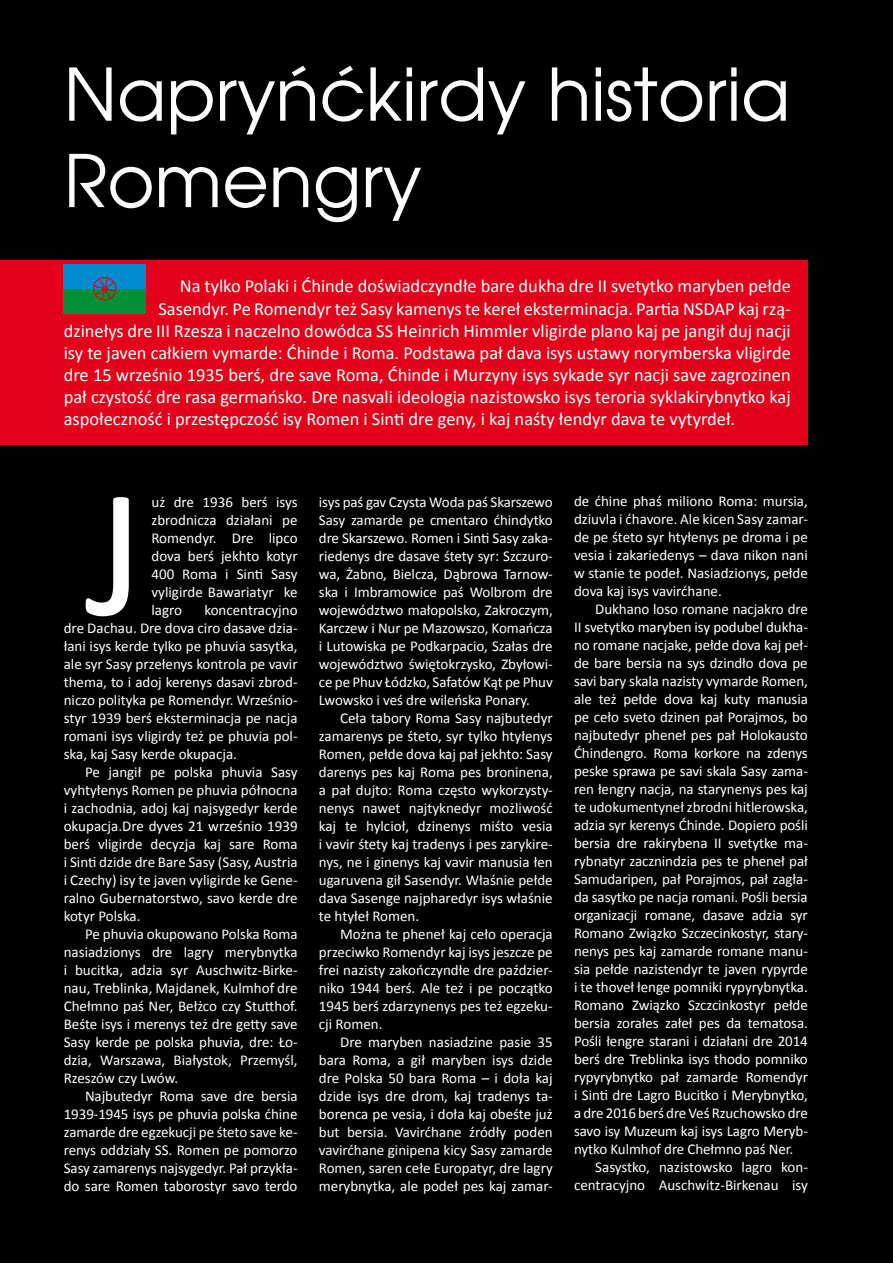
<style>
.page{position:relative;width:893px;height:1263px;background:#000}
.page>*{position:absolute;margin:0;border:0;box-sizing:border-box;transform-origin:0 0}
.t1{font:185.1px "Calibri";color:#fff}
.t2{font:72px/86.4px "Avalon";color:#fff}
.t3{font:18.45px "Calibri";color:#fff}
.t4{font:15px/18px "Calibri";letter-spacing:-.005em;color:#fff;text-align:justify}
</style>
<div class="page">
<div style="left:0;top:260px;width:808px;height:185px;background:#e2001a"></div>
<div style="left:64px;top:264px;width:82px;height:25px;background:#008bd0"></div>
<div style="left:64px;top:289px;width:82px;height:25px;background:#009036"></div>
<svg style="left:93px;top:277px;width:24px;height:24px"></svg>
<h2 class="t2" style="left:64px;top:51px;width:728px">Napryńćkirdy historia<br>Romengry</h2>
<p class="t3" style="left:180px;top:275px;width:613px">Na tylko Polaki i Ćhinde doświadczyndłe bare dukha dre II svetytko maryben pełde</p>
<p class="t3" style="left:159px;top:297px;width:634px">Sasendyr. Pe Romendyr też Sasy kamenys te kereł eksterminacja. Partia NSDAP kaj rzą-</p>
<p class="t3" style="left:64px;top:319px;width:729px">dzinełys dre III Rzesza i naczelno dowódca SS Heinrich Himmler vligirde plano kaj pe jangił duj nacji</p>
<p class="t3" style="left:64px;top:341px;width:729px">isy te javen całkiem vymarde: Ćhinde i Roma. Podstawa pał dava isys ustawy norymberska vligirde</p>
<p class="t3" style="left:64px;top:363px;width:729px">dre 15 wrześnio 1935 berś, dre save Roma, Ćhinde i Murzyny isys sykade syr nacji save zagrozinen</p>
<p class="t3" style="left:64px;top:385px;width:728px">pał czystość dre rasa germańsko. Dre nasvali ideologia nazistowsko isys teroria syklakirybnytko kaj</p>
<p class="t3" style="left:64px;top:408px;width:673px">aspołeczność i przestępczość isy Romen i Sinti dre geny, i kaj naśty łendyr dava te vytyrdeł.</p>
<h1 class="t1" style="left:85px;top:438px;width:61px">J</h1>
<p class="t4" style="left:151px;top:492px;width:148px">uż dre 1936 berś isys zbrodnicza działani pe Romendyr. Dre lipco dova berś jekhto kotyr 400 Roma i Sinti Sasy vyligirde Bawariatyr ke lagro</p>
<p class="t4" style="left:64px;top:600px;width:235px;text-indent:141px">koncentracyjno dre Dachau. Dre dova ciro dasave dzia&shy;łani isys kerde tylko pe phuvia sasytka, ale syr Sasy przełenys kontrola pe vavir thema, to i adoj kerenys dasavi zbrod&shy;niczo polityka pe Romendyr. Wrześnio&shy;styr 1939 berś eksterminacja pe nacja romani isys vligirdy też pe phuvia pol&shy;ska, kaj Sasy kerde okupacja.</p>
<p class="t4" style="left:64px;top:762px;width:235px;text-indent:21px">Pe jangił pe polska phuvia Sasy vyhtyłenys Romen pe phuvia północna i zachodnia, adoj kaj najsygedyr kerde okupacja.Dre dyves 21 wrześnio 1939 berś vligirde decyzja kaj sare Roma i Sinti dzide dre Bare Sasy (Sasy, Austria i Czechy) isy te javen vyligirde ke Gene&shy;ralno Gubernatorstwo, savo kerde dre kotyr Polska.</p>
<p class="t4" style="left:64px;top:924px;width:235px;text-indent:21px">Pe phuvia okupowano Polska Roma nasiadzionys dre lagry merybnytka i bucitka, adzia syr Auschwitz-Birke&shy;nau, Treblinka, Majdanek, Kulmhof dre Chełmno paś Ner, Bełżco czy Stutthof.<br>Beśte isys i merenys też dre getty save Sasy kerde pe polska phuvia, dre: Ło&shy;dzia, Warszawa, Białystok, Przemyśl, Rzeszów czy Lwów.</p>
<p class="t4" style="left:64px;top:1086px;width:235px;text-indent:21px">Najbutedyr Roma save dre bersia 1939-1945 isys pe phuvia polska ćhine zamarde dre egzekucji pe śteto save ke&shy;renys oddziały SS. Romen pe pomorzo Sasy zamarenys najsygedyr. Pał przykła&shy;do sare Romen taborostyr savo terdo</p>
<p class="t4" style="left:319px;top:492px;width:235px">isys paś gav Czysta Woda paś Skarszewo Sasy zamarde pe cmentaro ćhindytko dre Skarszewo. Romen i Sinti Sasy zaka&shy;riedenys dre dasave śtety syr: Szczuro&shy;wa, Żabno, Bielcza, Dąbrowa Tarnow&shy;ska i Imbramowice paś Wolbrom dre województwo małopolsko, Zakroczym, Karczew i Nur pe Mazowszo, Komańcza i Lutowiska pe Podkarpacio, Szałas dre województwo świętokrzysko, Zbyłowi&shy;ce pe Phuv Łódzko, Safatów Kąt pe Phuv Lwowsko i veś dre wileńska Ponary.</p>
<p class="t4" style="left:319px;top:708px;width:235px;text-indent:21px">Ceła tabory Roma Sasy najbutedyr zamarenys pe śteto, syr tylko htyłenys Romen, pełde dova kaj pał jekhto: Sasy darenys pes kaj Roma pes broninena, a pał dujto: Roma często wykorzysty&shy;nenys nawet najtyknedyr możliwość kaj te hylcioł, dzinenys miśto vesia i vavir śtety kaj tradenys i pes zarykire&shy;nys, ne i ginenys kaj vavir manusia łen ugaruvena gił Sasendyr. Właśnie pełde dava Sasenge najpharedyr isys właśnie te htyłeł Romen.</p>
<p class="t4" style="left:319px;top:924px;width:235px;text-indent:21px">Można te pheneł kaj ceło operacja przeciwko Romendyr kaj isys jeszcze pe frei nazisty zakończyndłe dre paździer&shy;niko 1944 berś. Ale też i pe początko 1945 berś zdarzynenys pes też egzeku&shy;cji Romen.</p>
<p class="t4" style="left:319px;top:1032px;width:235px;text-indent:21px">Dre maryben nasiadzine pasie 35 bara Roma, a gił maryben isys dzide dre Polska 50 bara Roma – i doła kaj dzide isys dre drom, kaj tradenys ta&shy;borenca pe vesia, i doła kaj obeśte już but bersia. Vavirćhane źródły poden vavirćhane ginipena kicy Sasy zamarde Romen, saren cełe Europatyr, dre lagry merybnytka, ale podeł pes kaj zamar-</p>
<p class="t4" style="left:574px;top:491px;width:235px">de ćhine phaś miliono Roma: mursia, dziuvla i ćhavore. Ale kicen Sasy zamar&shy;de pe śteto syr htyłenys pe droma i pe vesia i zakariedenys – dava nikon nani w stanie te podeł. Nasiadzionys, pełde dova kaj isys vavirćhane.</p>
<p class="t4" style="left:595px;top:599px;width:214px">Dukhano loso romane nacjakro dre</p>
<p class="t4" style="left:574px;top:617px;width:235px">II svetytko maryben isy podubel dukha-</p>
<p class="t4" style="left:574px;top:635px;width:235px">no romane nacjake, pełde dova kaj peł-</p>
<p class="t4" style="left:574px;top:653px;width:235px">de bare bersia na sys dzindło dova pe</p>
<p class="t4" style="left:574px;top:671px;width:235px">savi bary skala nazisty vymarde Romen,</p>
<p class="t4" style="left:574px;top:689px;width:235px">ale też pełde dova kaj kuty manusia</p>
<p class="t4" style="left:574px;top:707px;width:235px">pe ceło sveto dzinen pał Porajmos, bo</p>
<p class="t4" style="left:574px;top:725px;width:235px">najbutedyr pheneł pes pał Holokausto</p>
<p class="t4" style="left:574px;top:743px;width:235px">Ćhindengro. Roma korkore na zdenys</p>
<p class="t4" style="left:574px;top:761px;width:235px">peske sprawa pe savi skala Sasy zama-</p>
<p class="t4" style="left:574px;top:779px;width:235px">ren łengry nacja, na starynenys pes kaj</p>
<p class="t4" style="left:574px;top:797px;width:235px">te udokumentyneł zbrodni hitlerowska,</p>
<p class="t4" style="left:574px;top:815px;width:235px">adzia syr kerenys Ćhinde. Dopiero pośli</p>
<p class="t4" style="left:574px;top:833px;width:235px">bersia dre rakirybena II svetytke ma-</p>
<p class="t4" style="left:574px;top:851px;width:235px">rybnatyr zacznindzia pes te pheneł pał</p>
<p class="t4" style="left:574px;top:869px;width:235px">Samudaripen, pał Porajmos, pał zagła-</p>
<p class="t4" style="left:574px;top:887px;width:235px">da sasytko pe nacja romani. Pośli bersia</p>
<p class="t4" style="left:574px;top:905px;width:235px">organizacji romane, dasave adzia syr</p>
<p class="t4" style="left:574px;top:923px;width:235px">Romano Związko Szczecinkostyr, stary-</p>
<p class="t4" style="left:574px;top:941px;width:235px">nenys pes kaj zamarde romane manu-</p>
<p class="t4" style="left:574px;top:959px;width:235px">sia pełde nazistendyr te javen rypyrde</p>
<p class="t4" style="left:574px;top:977px;width:235px">i te thoveł łenge pomniki rypyrybnytka.</p>
<p class="t4" style="left:574px;top:995px;width:235px">Romano Związko Szczcinkostyr pełde</p>
<p class="t4" style="left:574px;top:1013px;width:235px">bersia zorałes załeł pes da tematosa.</p>
<p class="t4" style="left:574px;top:1031px;width:235px">Pośli łengre starani i działani dre 2014</p>
<p class="t4" style="left:574px;top:1049px;width:235px">berś dre Treblinka isys thodo pomniko</p>
<p class="t4" style="left:574px;top:1067px;width:235px">rypyrybnytko pał zamarde Romendyr</p>
<p class="t4" style="left:574px;top:1085px;width:235px">i Sinti dre Lagro Bucitko i Merybnytko,</p>
<p class="t4" style="left:574px;top:1103px;width:235px">a dre 2016 berś dre Veś Rzuchowsko dre</p>
<p class="t4" style="left:574px;top:1121px;width:235px">savo isy Muzeum kaj isys Lagro Meryb-</p>
<p class="t4" style="left:574px;top:1139px;width:221px">nytko Kulmhof dre Chełmno paś Ner.</p>
<p class="t4" style="left:595px;top:1157px;width:214px">Sasystko, nazistowsko lagro kon-</p>
<p class="t4" style="left:574px;top:1175px;width:235px">centracyjno Auschwitz-Birkenau isy</p>
</div>
